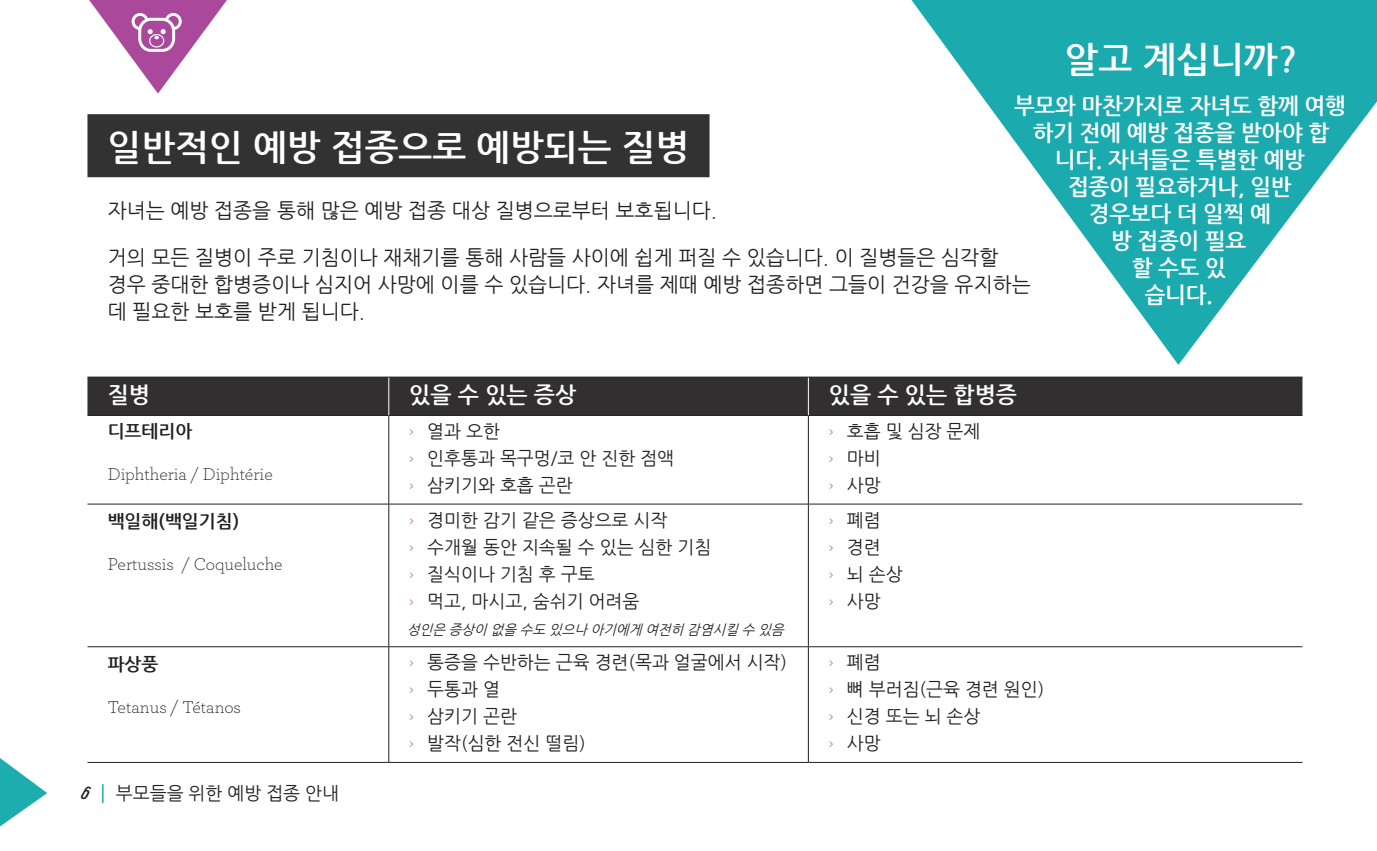
<style>
.page{position:relative;width:1377px;height:851px;background:#fff}
.page>*{position:absolute;margin:0;border:0;box-sizing:border-box;transform-origin:0 0}
.DidYouKnow__H1{font:700 36px "Nanum Gothic";color:#fff}
.BodyCopy{font:700 22.5px/27px "Nanum Gothic";letter-spacing:-.01em;color:#fff;text-align:center}
.t1{font:20.25px/27px "Nanum Gothic";color:#231f20}
.t2{font:18px "Nanum Gothic";color:#231f20}
.BodyCopy-2{font:300 18px "Archer";color:#231f20}
.BodyCopy-3{font:700 18px "Nanum Gothic";color:#231f20}
.Table_Bullets{font:italic 13.5px "Nanum Gothic";color:#231f20}
.s1{font-family:"Archer";font-weight:300;color:#aa499b}
.s2{font-family:"Wisdom Script AI";font-size:20.25px}
.s3{font-family:"Archer";font-weight:600;font-size:20.25px;color:#1babaf}
</style>
<div class="page">
<div style="left:87px;top:114px;width:623px;height:63px;background:#333233"></div>
<svg style="left:911px;top:0;width:466px;height:365px;fill:#1babaf"></svg>
<div style="left:87px;top:378px;width:1215px;height:37px;background:#312f30"></div>
<hr style="left:388px;top:415px;width:1px;height:89px;background:#231f20">
<hr style="left:808px;top:415px;width:1px;height:89px;background:#231f20">
<hr style="left:87px;top:503px;width:302px;height:1px;background:#231f20">
<hr style="left:389px;top:503px;width:419px;height:1px;background:#231f20">
<hr style="left:388px;top:504px;width:1px;height:142px;background:#231f20">
<hr style="left:808px;top:503px;width:494px;height:1px;background:#231f20">
<hr style="left:808px;top:504px;width:1px;height:142px;background:#231f20">
<hr style="left:87px;top:646px;width:302px;height:1px;background:#231f20">
<hr style="left:389px;top:646px;width:419px;height:1px;background:#231f20">
<hr style="left:388px;top:647px;width:1px;height:115px;background:#231f20">
<hr style="left:808px;top:646px;width:494px;height:1px;background:#231f20">
<hr style="left:808px;top:647px;width:1px;height:115px;background:#231f20">
<hr style="left:87px;top:762px;width:302px;height:1px;background:#231f20">
<hr style="left:389px;top:762px;width:419px;height:1px;background:#231f20">
<hr style="left:808px;top:762px;width:494px;height:1px;background:#231f20">
<hr style="left:87px;top:415px;width:302px;height:1px;background:#231f20">
<hr style="left:389px;top:415px;width:419px;height:1px;background:#231f20">
<hr style="left:808px;top:415px;width:494px;height:1px;background:#231f20">
<hr style="left:87px;top:376px;width:302px;height:2px;background:#231f20">
<hr style="left:389px;top:376px;width:419px;height:2px;background:#231f20">
<hr style="left:808px;top:376px;width:494px;height:2px;background:#231f20">
<hr style="left:388px;top:378px;width:1px;height:37px;background:#fff">
<hr style="left:808px;top:378px;width:1px;height:37px;background:#fff">
<svg style="left:0;top:758px;width:47px;height:69px"></svg>
<svg style="left:89px;top:0;width:138px;height:93px"></svg>
<p class="DidYouKnow__H1" style="left:1065px;top:41px;width:234px">알고 계십니까?</p>
<p class="BodyCopy" style="left:1014px;top:93px;width:333px">부모와 마찬가지로 자녀도 함께 여행 하기 전에 예방 접종을 받아야 합 니다. 자녀들은 특별한 예방<br>접종이 필요하거나, 일반<br>경우보다 더 일찍 예<br>방 접종이 필요<br>할 수도 있<br>습니다.</p>
<h1 class="DidYouKnow__H1" style="left:108px;top:130px;width:583px">일반적인 예방 접종으로 예방되는 질병</h1>
<p class="t1" style="left:108px;top:197px;width:611px">자녀는 예방 접종을 통해 많은 예방 접종 대상 질병으로부터 보호됩니다.</p>
<p class="t1" style="left:108px;top:244px;width:925px">거의 모든 질병이 주로 기침이나 재채기를 통해 사람들 사이에 쉽게 퍼질 수 있습니다. 이 질병들은 심각할 경우 중대한 합병증이나 심지어 사망에 이를 수 있습니다. 자녀를 제때 예방 접종하면 그들이 건강을 유지하는 데 필요한 보호를 받게 됩니다.</p>
<p class="BodyCopy" style="left:108px;top:382px;width:44px">질병</p>
<p class="BodyCopy" style="left:409px;top:382px;width:168px">있을 수 있는 증상</p>
<p class="BodyCopy" style="left:829px;top:382px;width:190px">있을 수 있는 합병증</p>
<p class="BodyCopy-3" style="left:108px;top:422px;width:86px">디프테리아</p>
<p class="BodyCopy-2" style="left:108px;top:462px;width:167px">Diphtheria / Diphtérie</p>
<p class="t2" style="left:829px;top:422px;width:153px"><span class="s1">›</span> 호흡 및 심장 문제</p>
<p class="t2" style="left:829px;top:449px;width:53px"><span class="s1">›</span> 마비</p>
<p class="t2" style="left:829px;top:476px;width:53px"><span class="s1">›</span> 사망</p>
<p class="t2" style="left:409px;top:422px;width:92px"><span class="s1">›</span> 열과 오한</p>
<p class="t2" style="left:409px;top:449px;width:266px"><span class="s1">›</span> 인후통과 목구멍/코 안 진한 점액</p>
<p class="t2" style="left:409px;top:476px;width:165px"><span class="s1">›</span> 삼키기와 호흡 곤란</p>
<p class="BodyCopy-3" style="left:108px;top:513px;width:133px">백일해(백일기침)</p>
<p class="BodyCopy-2" style="left:108px;top:552px;width:176px">Pertussis / Coqueluche</p>
<p class="BodyCopy-3" style="left:108px;top:655px;width:52px">파상풍</p>
<p class="BodyCopy-2" style="left:108px;top:695px;width:135px">Tetanus / Tétanos</p>
<p class="t2" style="left:81px;top:784px;width:260px"><span class="s2">6</span> <span class="s3">|</span> 부모들을 위한 예방 접종 안내</p>
<p class="t2" style="left:409px;top:511px;width:260px"><span class="s1">›</span> 경미한 감기 같은 증상으로 시작</p>
<p class="t2" style="left:409px;top:538px;width:304px"><span class="s1">›</span> 수개월 동안 지속될 수 있는 심한 기침</p>
<p class="t2" style="left:409px;top:565px;width:187px"><span class="s1">›</span> 질식이나 기침 후 구토</p>
<p class="t2" style="left:409px;top:592px;width:232px"><span class="s1">›</span> 먹고, 마시고, 숨쉬기 어려움</p>
<p class="Table_Bullets" style="left:407px;top:623px;width:382px">성인은 증상이 없을 수도 있으나 아기에게 여전히 감염시킬 수 있음</p>
<p class="t2" style="left:409px;top:654px;width:379px"><span class="s1">›</span> 통증을 수반하는 근육 경련(목과 얼굴에서 시작)</p>
<p class="t2" style="left:409px;top:681px;width:92px"><span class="s1">›</span> 두통과 열</p>
<p class="t2" style="left:409px;top:708px;width:109px"><span class="s1">›</span> 삼키기 곤란</p>
<p class="t2" style="left:409px;top:735px;width:178px"><span class="s1">›</span> 발작(심한 전신 떨림)</p>
<p class="t2" style="left:829px;top:511px;width:53px"><span class="s1">›</span> 폐렴</p>
<p class="t2" style="left:829px;top:538px;width:53px"><span class="s1">›</span> 경련</p>
<p class="t2" style="left:829px;top:565px;width:75px"><span class="s1">›</span> 뇌 손상</p>
<p class="t2" style="left:829px;top:592px;width:53px"><span class="s1">›</span> 사망</p>
<p class="t2" style="left:829px;top:654px;width:53px"><span class="s1">›</span> 폐렴</p>
<p class="t2" style="left:829px;top:681px;width:217px"><span class="s1">›</span> 뼈 부러짐(근육 경련 원인)</p>
<p class="t2" style="left:829px;top:708px;width:153px"><span class="s1">›</span> 신경 또는 뇌 손상</p>
<p class="t2" style="left:829px;top:735px;width:53px"><span class="s1">›</span> 사망</p>
</div>
